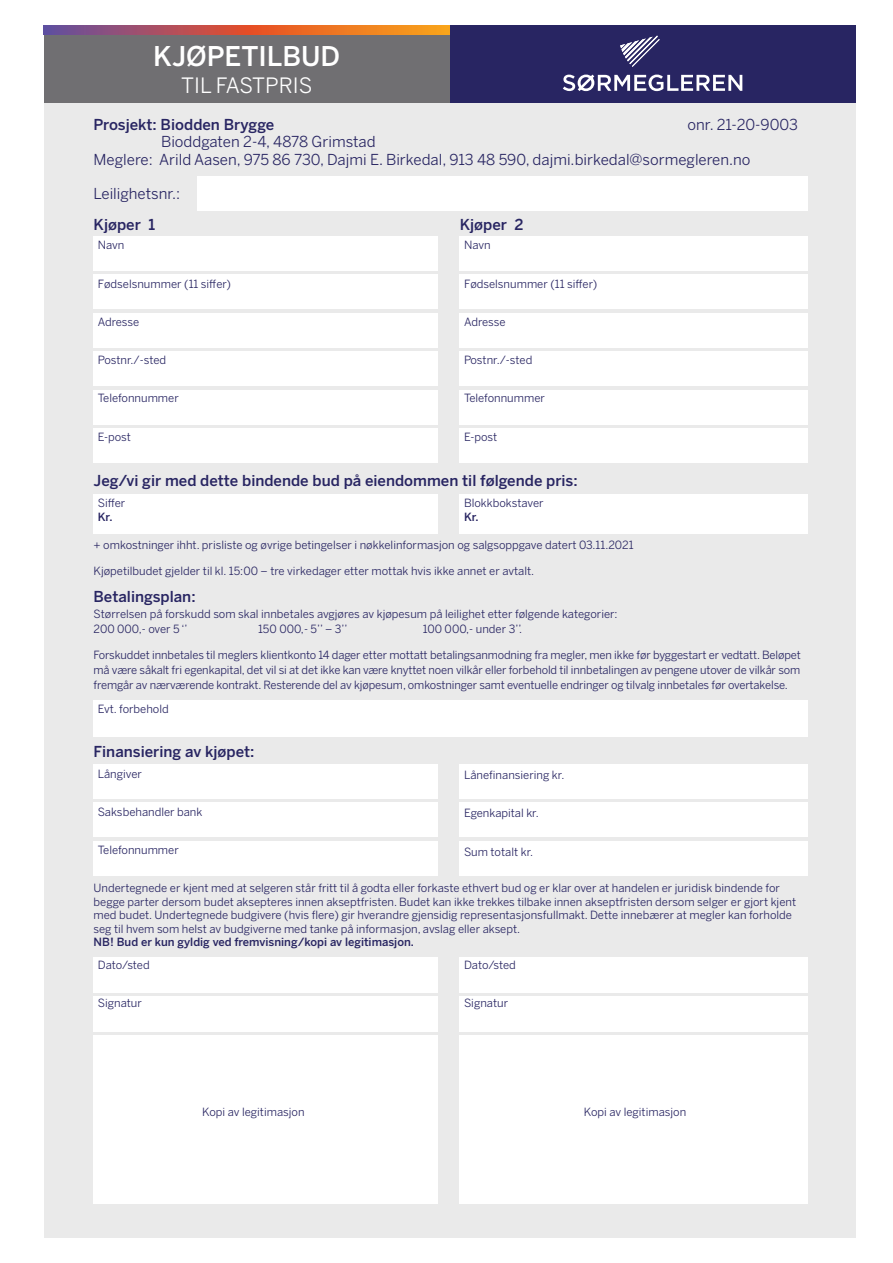
<style>
.page{position:relative;width:893px;height:1263px;background:#fff}
.page>*{position:absolute;margin:0;border:0;box-sizing:border-box;transform-origin:0 0}
.t1{font:500 27px "Benton Sans";color:#fff}
.t2{font:21px "Benton Sans";color:#fff}
.t3{font:15px/17.2px "Benton Sans";color:#282562}
.t4{font:500 15px "Benton Sans";color:#282562}
.t5{font:11.25px/13.5px "Benton Sans";color:#282562}
.t6{font:500 11.25px "Benton Sans";color:#282562}
</style>
<div class="page">
<div style="left:44px;top:26px;width:811px;height:1211px;background:#eaeaea"></div>
<div style="left:44px;top:26px;width:406px;height:77px;background:#706f72"></div>
<svg style="left:44px;top:26px;width:406px;height:9px;background:#c86444"></svg>
<div style="left:450px;top:26px;width:405px;height:77px;background:#282562"></div>
<svg style="left:563px;top:75px;width:179px;height:16px"></svg>
<svg style="left:620px;top:36px;width:40px;height:31px"></svg>
<div style="left:198px;top:176px;width:610px;height:34px;background:#fff"></div>
<div style="left:94px;top:236px;width:344px;height:34px;background:#fff"></div>
<div style="left:94px;top:764px;width:344px;height:34px;background:#fff"></div>
<div style="left:94px;top:957px;width:344px;height:35px;background:#fff"></div>
<div style="left:94px;top:494px;width:344px;height:40px;background:#fff"></div>
<div style="left:94px;top:701px;width:714px;height:36px;background:#fff"></div>
<div style="left:460px;top:236px;width:348px;height:34px;background:#fff"></div>
<div style="left:460px;top:764px;width:348px;height:34px;background:#fff"></div>
<div style="left:460px;top:957px;width:348px;height:35px;background:#fff"></div>
<div style="left:460px;top:494px;width:348px;height:40px;background:#fff"></div>
<div style="left:94px;top:313px;width:344px;height:34px;background:#fff"></div>
<div style="left:94px;top:841px;width:344px;height:34px;background:#fff"></div>
<div style="left:460px;top:313px;width:348px;height:34px;background:#fff"></div>
<div style="left:460px;top:841px;width:348px;height:34px;background:#fff"></div>
<div style="left:94px;top:352px;width:344px;height:34px;background:#fff"></div>
<div style="left:460px;top:352px;width:348px;height:34px;background:#fff"></div>
<div style="left:94px;top:390px;width:344px;height:34px;background:#fff"></div>
<div style="left:94px;top:429px;width:344px;height:34px;background:#fff"></div>
<div style="left:460px;top:429px;width:348px;height:34px;background:#fff"></div>
<div style="left:460px;top:390px;width:348px;height:34px;background:#fff"></div>
<div style="left:94px;top:275px;width:344px;height:34px;background:#fff"></div>
<div style="left:94px;top:803px;width:344px;height:34px;background:#fff"></div>
<div style="left:94px;top:996px;width:344px;height:35px;background:#fff"></div>
<div style="left:94px;top:1035px;width:344px;height:168px;background:#fff"></div>
<div style="left:460px;top:275px;width:348px;height:34px;background:#fff"></div>
<div style="left:460px;top:803px;width:348px;height:34px;background:#fff"></div>
<div style="left:460px;top:996px;width:348px;height:35px;background:#fff"></div>
<div style="left:460px;top:1035px;width:348px;height:168px;background:#fff"></div>
<h1 class="t1" style="left:153px;top:40px;width:189px">KJØPETILBUD</h1>
<h2 class="t2" style="left:181px;top:73px;width:133px">TIL FASTPRIS</h2>
<h3 class="t4" style="left:94px;top:116px;width:182px">Prosjekt: Biodden Brygge</h3>
<h3 class="t3" style="left:688px;top:116px;width:112px">onr. 21-20-9003</h3>
<h3 class="t3" style="left:94px;top:133px;width:658px;text-indent:68px">Bioddgaten 2-4, 4878 Grimstad<br>Meglere: Arild Aasen, 975 86 730, Dajmi E. Birkedal, 913 48 590, dajmi.birkedal@sormegleren.no</h3>
<h3 class="t3" style="left:94px;top:185px;width:88px">Leilighetsnr.:</h3>
<h3 class="t4" style="left:94px;top:215px;width:63px">Kjøper 1</h3>
<p class="t5" style="left:98px;top:238px;width:28px">Navn</p>
<p class="t5" style="left:98px;top:277px;width:135px">Fødselsnummer (11 siffer)</p>
<p class="t5" style="left:98px;top:315px;width:43px">Adresse</p>
<p class="t5" style="left:98px;top:353px;width:70px">Postnr./-sted</p>
<p class="t5" style="left:98px;top:391px;width:82px">Telefonnummer</p>
<p class="t5" style="left:98px;top:430px;width:35px">E-post</p>
<h3 class="t4" style="left:460px;top:215px;width:65px">Kjøper 2</h3>
<p class="t5" style="left:464px;top:238px;width:28px">Navn</p>
<p class="t5" style="left:464px;top:277px;width:135px">Fødselsnummer (11 siffer)</p>
<p class="t5" style="left:464px;top:315px;width:43px">Adresse</p>
<p class="t5" style="left:464px;top:353px;width:70px">Postnr./-sted</p>
<p class="t5" style="left:464px;top:391px;width:82px">Telefonnummer</p>
<p class="t5" style="left:464px;top:430px;width:35px">E-post</p>
<h3 class="t4" style="left:94px;top:472px;width:486px">Jeg/vi gir med dette bindende bud på eiendommen til følgende pris:</h3>
<p class="t5" style="left:98px;top:496px;width:29px">Siffer</p>
<p class="t6" style="left:98px;top:510px;width:16px">Kr.</p>
<p class="t5" style="left:464px;top:496px;width:81px">Blokkbokstaver</p>
<p class="t6" style="left:464px;top:510px;width:16px">Kr.</p>
<p class="t5" style="left:94px;top:538px;width:541px">+ omkostninger ihht. prisliste og øvrige betingelser i nøkkelinformasjon og salgsoppgave datert 03.11.2021</p>
<p class="t5" style="left:94px;top:564px;width:442px">Kjøpetilbudet gjelder til kl. 15:00 – tre virkedager etter mottak hvis ikke annet er avtalt.</p>
<h3 class="t4" style="left:94px;top:588px;width:104px">Betalingsplan:</h3>
<p class="t5" style="left:94px;top:607px;width:526px;line-height:15px">Størrelsen på forskudd som skal innbetales avgjøres av kjøpesum på leilighet etter følgende kategorier:<br>200 000,- over 5 ‘’</p>
<p class="t5" style="left:258px;top:622px;width:91px">150 000,- 5’’ – 3’’</p>
<p class="t5" style="left:423px;top:622px;width:101px">100 000,- under 3’’.</p>
<p class="t5" style="left:94px;top:647px;width:709px;line-height:15px;text-align:justify">Forskuddet innbetales til meglers klientkonto 14 dager etter mottatt betalingsanmodning fra megler, men ikke før byggestart er vedtatt. Beløpet må være såkalt fri egenkapital, det vil si at det ikke kan være knyttet noen vilkår eller forbehold til innbetalingen av pengene utover de vilkår som fremgår av nærværende kontrakt. Resterende del av kjøpesum, omkostninger samt eventuelle endringer og tilvalg innbetales før overtakelse.</p>
<p class="t5" style="left:98px;top:702px;width:73px">Evt. forbehold</p>
<h3 class="t4" style="left:94px;top:742px;width:162px">Finansiering av kjøpet:</h3>
<p class="t5" style="left:98px;top:767px;width:46px">Långiver</p>
<p class="t5" style="left:98px;top:805px;width:106px">Saksbehandler bank</p>
<p class="t5" style="left:98px;top:843px;width:82px">Telefonnummer</p>
<p class="t5" style="left:464px;top:768px;width:102px">Lånefinansiering kr.</p>
<p class="t5" style="left:464px;top:806px;width:76px">Egenkapital kr.</p>
<p class="t5" style="left:464px;top:844px;width:71px">Sum totalt kr.</p>
<p class="t5" style="left:94px;top:881px;width:704px">Undertegnede er kjent med at selgeren står fritt til å godta eller forkaste ethvert bud og er klar over at handelen er juridisk bindende for begge parter dersom budet aksepteres innen akseptfristen. Budet kan ikke trekkes tilbake innen akseptfristen dersom selger er gjort kjent med budet. Undertegnede budgivere (hvis flere) gir hverandre gjensidig representasjonsfullmakt. Dette innebærer at megler kan forholde seg til hvem som helst av budgiverne med tanke på informasjon, avslag eller aksept.</p>
<p class="t6" style="left:94px;top:936px;width:322px">NB! Bud er kun gyldig ved fremvisning/kopi av legitimasjon.</p>
<p class="t5" style="left:98px;top:958px;width:53px">Dato/sted</p>
<p class="t5" style="left:98px;top:996px;width:46px">Signatur</p>
<p class="t5" style="left:464px;top:958px;width:53px">Dato/sted</p>
<p class="t5" style="left:464px;top:996px;width:46px">Signatur</p>
<p class="t5" style="left:202px;top:1105px;width:104px">Kopi av legitimasjon</p>
<p class="t5" style="left:584px;top:1105px;width:104px">Kopi av legitimasjon</p>
</div>
